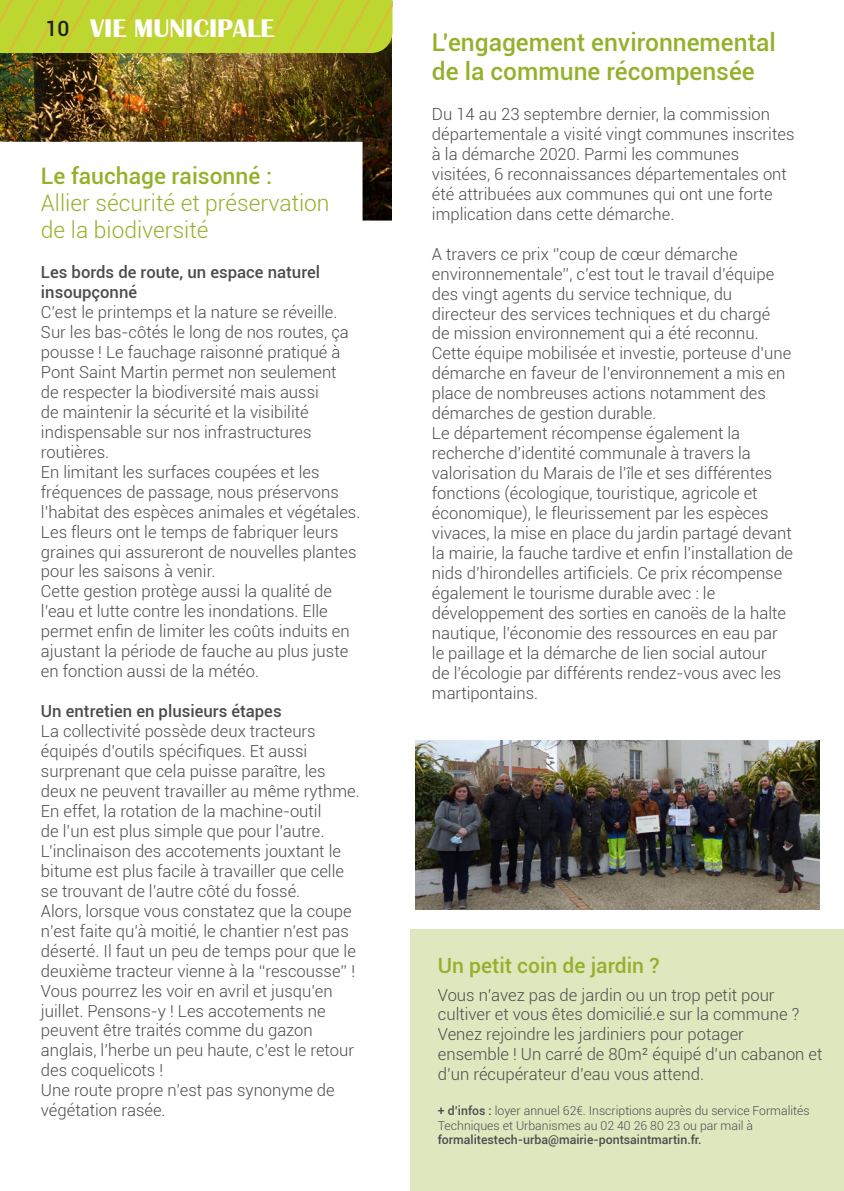
<style>
.page{position:relative;width:844px;height:1191px;background:#fff}
.page>*{position:absolute;margin:0;border:0;box-sizing:border-box;transform-origin:0 0}
.t1{font:700 26.25px "Britannic";color:#fff}
.t2{font:500 24.5px/29.4px "Roboto";color:#94b12b}
.t3{font:300 22.75px/27.3px "Roboto";color:#94b12b}
.t4{font:500 22.75px "Roboto";color:#94b12b}
.t5{font:500 21px "Roboto";color:#94b12b}
.t6{font:300 16.62px/19.9px "Roboto";color:#4b4c4d}
.t7{font:500 16.62px/19.9px "Roboto";color:#4b4c4d}
.t8{font:300 12.25px/14.7px "Roboto";color:#4b4c4d}
.t9{font:500 12.25px "Roboto";color:#4b4c4d}
.s1{font-family:"Roboto";font-weight:500;font-size:21px;color:#231f20}
.s2{font-weight:500}
</style>
<div class="page">
<div style="left:410px;top:929px;width:433px;height:262px;background:#dfe7bf"></div>
<img style="left:0;top:53px;width:391px;height:167px">
<img style="left:415px;top:740px;width:404px;height:169px">
<svg style="left:0;top:142px;width:362px;height:78px"></svg>
<svg style="left:0;top:0;width:392px;height:53px;background:#c0d230"></svg>
<h1 class="t1" style="left:46px;top:13px;width:230px"><span class="s1">10</span> VIE MUNICIPALE</h1>
<h3 class="t4" style="left:41px;top:159px;width:232px">Le fauchage raisonné :</h3>
<h3 class="t3" style="left:41px;top:188px;width:290px">Allier sécurité et préservation de la biodiversité</h3>
<p class="t7" style="left:41px;top:261px;width:280px">Les bords de route, un espace naturel insoupçonné</p>
<p class="t6" style="left:41px;top:301px;width:321px">C’est le printemps et la nature se réveille.<br>Sur les bas-côtés le long de nos routes, ça pousse ! Le fauchage raisonné pratiqué à Pont Saint Martin permet non seulement<br>de respecter la biodiversité mais aussi<br>de maintenir la sécurité et la visibilité indispensable sur nos infrastructures routières.<br>En limitant les surfaces coupées et les fréquences de passage, nous préservons l’habitat des espèces animales et végétales.<br>Les fleurs ont le temps de fabriquer leurs graines qui assureront de nouvelles plantes pour les saisons à venir.<br>Cette gestion protège aussi la qualité de l’eau et lutte contre les inondations. Elle permet enfin de limiter les coûts induits en ajustant la période de fauche au plus juste en fonction aussi de la météo.</p>
<p class="t7" style="left:41px;top:700px;width:242px">Un entretien en plusieurs étapes</p>
<p class="t6" style="left:41px;top:720px;width:320px">La collectivité possède deux tracteurs équipés d’outils spécifiques. Et aussi surprenant que cela puisse paraître, les deux ne peuvent travailler au même rythme.<br>En effet, la rotation de la machine-outil<br>de l’un est plus simple que pour l’autre.<br>L’inclinaison des accotements jouxtant le bitume est plus facile à travailler que celle se trouvant de l’autre côté du fossé.<br>Alors, lorsque vous constatez que la coupe n’est faite qu’à moitié, le chantier n’est pas déserté. Il faut un peu de temps pour que le deuxième tracteur vienne à la ‘‘rescousse’’ !<br>Vous pourrez les voir en avril et jusqu’en juillet. Pensons-y ! Les accotements ne peuvent être traités comme du gazon anglais, l’herbe un peu haute, c’est le retour des coquelicots !<br>Une route propre n’est pas synonyme de végétation rasée.</p>
<h2 class="t2" style="left:432px;top:26px;width:345px">L’engagement environnemental de la commune récompensée</h2>
<p class="t6" style="left:432px;top:103px;width:364px">Du 14 au 23 septembre dernier, la commission départementale a visité vingt communes inscrites à la démarche 2020. Parmi les communes visitées, 6 reconnaissances départementales ont été attribuées aux communes qui ont une forte implication dans cette démarche.</p>
<p class="t6" style="left:432px;top:243px;width:362px">A travers ce prix ‘’coup de cœur démarche environnementale’’, c’est tout le travail d’équipe des vingt agents du service technique, du directeur des services techniques et du chargé<br>de mission environnement qui a été reconnu.<br>Cette équipe mobilisée et investie, porteuse d’une démarche en faveur de l’environnement a mis en place de nombreuses actions notamment des démarches de gestion durable.<br>Le département récompense également la recherche d’identité communale à travers la valorisation du Marais de l’île et ses différentes fonctions (écologique, touristique, agricole et économique), le fleurissement par les espèces vivaces, la mise en place du jardin partagé devant la mairie, la fauche tardive et enfin l’installation de nids d’hirondelles artificiels. Ce prix récompense également le tourisme durable avec : le développement des sorties en canoës de la halte nautique, l’économie des ressources en eau par le paillage et la démarche de lien social autour<br>de l’écologie par différents rendez-vous avec les martipontains.</p>
<p class="t5" style="left:437px;top:950px;width:223px">Un petit coin de jardin ?</p>
<p class="t6" style="left:437px;top:984px;width:386px">Vous n’avez pas de jardin ou un trop petit pour cultiver et vous êtes domicilié.e sur la commune ?<br>Venez rejoindre les jardiniers pour potager<br>ensemble ! Un carré de 80m² équipé d’un cabanon et d’un récupérateur d’eau vous attend.</p>
<p class="t8" style="left:437px;top:1102px;width:373px"><span class="s2">+ d’infos :</span> loyer annuel 62€. Inscriptions auprès du service Formalités<br>Techniques et Urbanismes au 02 40 26 80 23 ou par mail à</p>
<p class="t9" style="left:437px;top:1131px;width:265px">formalitestech-urba@mairie-pontsaintmartin.fr.</p>
</div>
